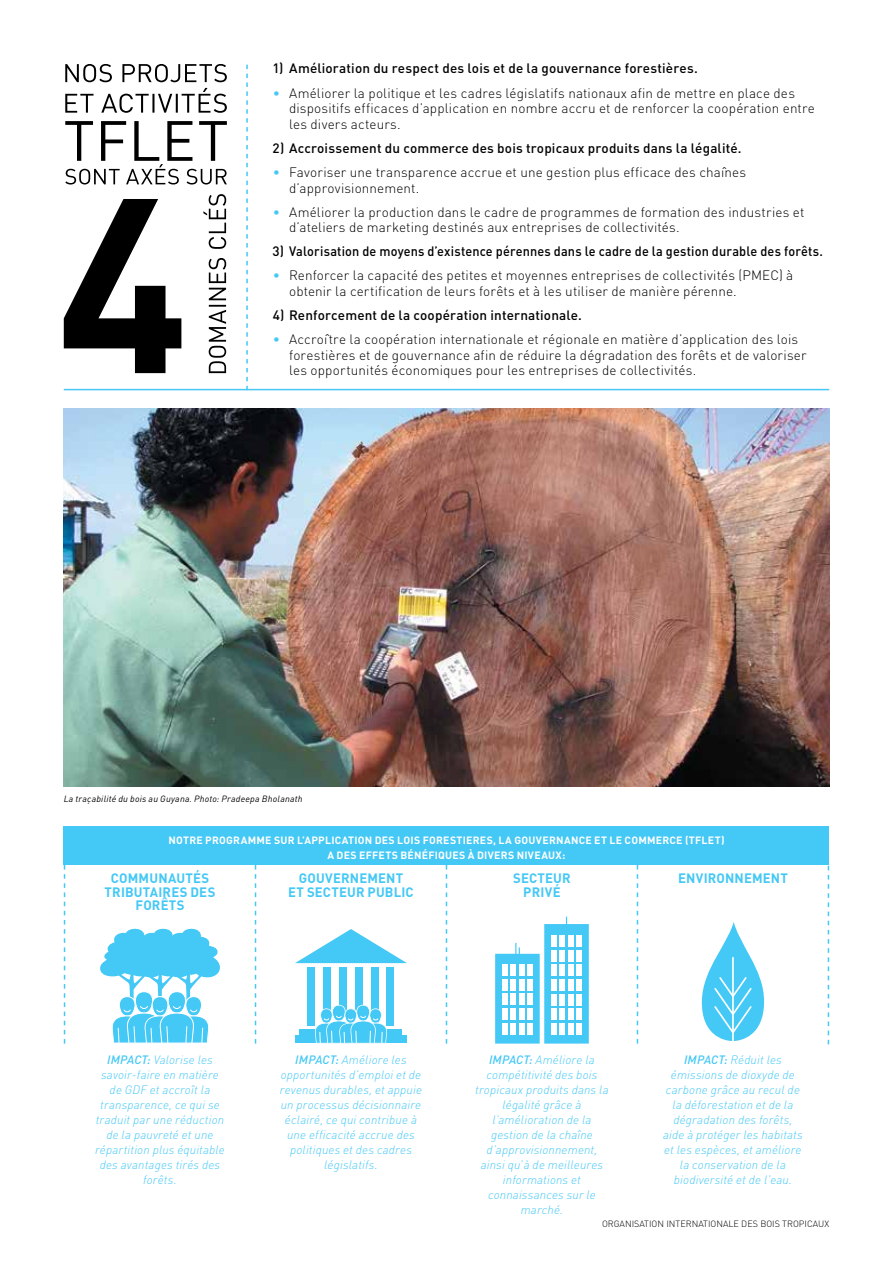
<style>
.page{position:relative;width:893px;height:1263px;background:#fff}
.page>*{position:absolute;margin:0;border:0;box-sizing:border-box;transform-origin:0 0}
.t1{font:300 13.5px/15.6px "DIN";letter-spacing:.01em;color:#000}
.t2{font:500 13.5px "DIN";letter-spacing:.01em;color:#000}
.t3{font:700 13.5px/13.5px "DIN";letter-spacing:.015em;color:#44c8f5;text-align:center}
.t4{font:italic 300 12px/15px "DIN";letter-spacing:.015em;color:#44c8f5;text-align:center}
.t5{font:700 10.5px/15px "DIN";letter-spacing:.025em;color:#fff;text-align:center}
.t6{font:italic 9px "DIN";letter-spacing:.025em;color:#000}
.t7{font:300 9px "DIN";color:#000}
.s1{color:#44c8f5}
.s2{font-weight:500}
</style>
<div class="page">
<hr style="left:64px;top:389px;width:765px;height:1px;background:#44c8f5">
<svg style="left:246px;top:65px;width:2px;height:324px"></svg>
<div style="left:64px;top:827px;width:765px;height:38px;background:#44c8f5"></div>
<svg style="left:255px;top:865px;width:1px;height:178px"></svg>
<svg style="left:64px;top:865px;width:1px;height:178px"></svg>
<svg style="left:446px;top:865px;width:1px;height:178px"></svg>
<svg style="left:637px;top:865px;width:1px;height:178px"></svg>
<svg style="left:828px;top:866px;width:1px;height:178px"></svg>
<svg style="left:100px;top:928px;width:120px;height:115px"></svg>
<svg style="left:495px;top:917px;width:94px;height:126px"></svg>
<div style="left:502px;top:964px;width:6px;height:12px;background:#fff"></div>
<div style="left:510px;top:964px;width:6px;height:12px;background:#fff"></div>
<div style="left:519px;top:964px;width:5px;height:12px;background:#fff"></div>
<div style="left:527px;top:964px;width:6px;height:12px;background:#fff"></div>
<div style="left:502px;top:979px;width:6px;height:11px;background:#fff"></div>
<div style="left:510px;top:979px;width:6px;height:11px;background:#fff"></div>
<div style="left:519px;top:979px;width:5px;height:11px;background:#fff"></div>
<div style="left:527px;top:979px;width:6px;height:11px;background:#fff"></div>
<div style="left:502px;top:993px;width:6px;height:12px;background:#fff"></div>
<div style="left:510px;top:993px;width:6px;height:12px;background:#fff"></div>
<div style="left:519px;top:993px;width:5px;height:12px;background:#fff"></div>
<div style="left:527px;top:993px;width:6px;height:12px;background:#fff"></div>
<div style="left:502px;top:1008px;width:6px;height:12px;background:#fff"></div>
<div style="left:510px;top:1008px;width:6px;height:12px;background:#fff"></div>
<div style="left:519px;top:1008px;width:5px;height:12px;background:#fff"></div>
<div style="left:527px;top:1008px;width:6px;height:12px;background:#fff"></div>
<div style="left:502px;top:1023px;width:6px;height:11px;background:#fff"></div>
<div style="left:510px;top:1023px;width:6px;height:11px;background:#fff"></div>
<div style="left:519px;top:1023px;width:5px;height:11px;background:#fff"></div>
<div style="left:527px;top:1023px;width:6px;height:11px;background:#fff"></div>
<div style="left:551px;top:1023px;width:6px;height:11px;background:#fff"></div>
<div style="left:559px;top:1023px;width:6px;height:11px;background:#fff"></div>
<div style="left:568px;top:1023px;width:5px;height:11px;background:#fff"></div>
<div style="left:576px;top:1023px;width:6px;height:11px;background:#fff"></div>
<div style="left:551px;top:935px;width:6px;height:12px;background:#fff"></div>
<div style="left:559px;top:935px;width:6px;height:12px;background:#fff"></div>
<div style="left:568px;top:935px;width:5px;height:12px;background:#fff"></div>
<div style="left:576px;top:935px;width:6px;height:12px;background:#fff"></div>
<div style="left:551px;top:950px;width:6px;height:11px;background:#fff"></div>
<div style="left:559px;top:950px;width:6px;height:11px;background:#fff"></div>
<div style="left:568px;top:950px;width:5px;height:11px;background:#fff"></div>
<div style="left:576px;top:950px;width:6px;height:11px;background:#fff"></div>
<div style="left:551px;top:964px;width:6px;height:12px;background:#fff"></div>
<div style="left:559px;top:964px;width:6px;height:12px;background:#fff"></div>
<div style="left:568px;top:964px;width:5px;height:12px;background:#fff"></div>
<div style="left:576px;top:964px;width:6px;height:12px;background:#fff"></div>
<div style="left:551px;top:979px;width:6px;height:12px;background:#fff"></div>
<div style="left:559px;top:979px;width:6px;height:12px;background:#fff"></div>
<div style="left:568px;top:979px;width:5px;height:12px;background:#fff"></div>
<div style="left:576px;top:979px;width:6px;height:12px;background:#fff"></div>
<div style="left:551px;top:994px;width:6px;height:11px;background:#fff"></div>
<div style="left:559px;top:994px;width:6px;height:11px;background:#fff"></div>
<div style="left:568px;top:994px;width:5px;height:11px;background:#fff"></div>
<div style="left:576px;top:994px;width:6px;height:11px;background:#fff"></div>
<div style="left:551px;top:1008px;width:6px;height:12px;background:#fff"></div>
<div style="left:559px;top:1008px;width:6px;height:12px;background:#fff"></div>
<div style="left:568px;top:1008px;width:5px;height:12px;background:#fff"></div>
<div style="left:576px;top:1008px;width:6px;height:12px;background:#fff"></div>
<img style="left:64px;top:408px;width:765px;height:379px">
<svg style="left:701px;top:922px;width:64px;height:119px"></svg>
<svg style="left:64px;top:199px;width:117px;height:174px"></svg>
<svg style="left:295px;top:929px;width:112px;height:34px"></svg>
<div style="left:307px;top:967px;width:8px;height:59px;background:#44c8f5"></div>
<div style="left:323px;top:967px;width:8px;height:59px;background:#44c8f5"></div>
<div style="left:371px;top:967px;width:7px;height:59px;background:#44c8f5"></div>
<div style="left:355px;top:967px;width:7px;height:59px;background:#44c8f5"></div>
<div style="left:339px;top:967px;width:8px;height:59px;background:#44c8f5"></div>
<div style="left:387px;top:967px;width:7px;height:59px;background:#44c8f5"></div>
<div style="left:300px;top:1029px;width:102px;height:9px;background:#44c8f5"></div>
<div style="left:295px;top:1035px;width:112px;height:7px;background:#44c8f5"></div>
<svg style="left:315px;top:1005px;width:72px;height:39px"></svg>
<svg style="left:203px;top:194px;width:23px;height:179px"></svg>
<svg style="left:65px;top:121px;width:162px;height:63px"></svg>
<svg style="left:65px;top:88px;width:162px;height:25px"></svg>
<svg style="left:65px;top:64px;width:162px;height:18px"></svg>
<p class="t2" style="left:273px;top:60px;width:427px">1) Amélioration du respect des lois et de la gouvernance forestières.</p>
<p class="t1" style="left:289px;top:85px;width:527px;text-indent:-16px"><span class="s1">•</span> Améliorer la politique et les cadres législatifs nationaux afin de mettre en place des dispositifs efficaces d’application en nombre accru et de renforcer la coopération entre les divers acteurs.</p>
<p class="t2" style="left:273px;top:139px;width:470px">2) Accroissement du commerce des bois tropicaux produits dans la légalité.</p>
<p class="t1" style="left:289px;top:164px;width:458px;text-indent:-16px"><span class="s1">•</span> Favoriser une transparence accrue et une gestion plus efficace des chaînes d’approvisionnement.</p>
<p class="t1" style="left:289px;top:204px;width:517px;text-indent:-16px"><span class="s1">•</span> Améliorer la production dans le cadre de programmes de formation des industries et d’ateliers de marketing destinés aux entreprises de collectivités.</p>
<p class="t2" style="left:273px;top:243px;width:552px">3) Valorisation de moyens d’existence pérennes dans le cadre de la gestion durable des forêts.</p>
<p class="t1" style="left:289px;top:268px;width:506px;text-indent:-16px"><span class="s1">•</span> Renforcer la capacité des petites et moyennes entreprises de collectivités (PMEC) à obtenir la certification de leurs forêts et à les utiliser de manière pérenne.</p>
<p class="t2" style="left:273px;top:307px;width:311px">4) Renforcement de la coopération internationale.</p>
<p class="t1" style="left:289px;top:331px;width:519px;text-indent:-16px"><span class="s1">•</span> Accroître la coopération internationale et régionale en matière d’application des lois forestières et de gouvernance afin de réduire la dégradation des forêts et de valoriser les opportunités économiques pour les entreprises de collectivités.</p>
<p class="t6" style="left:64px;top:793px;width:240px">La traçabilité du bois au Guyana. Photo: Pradeepa Bholanath</p>
<p class="t5" style="left:168px;top:832px;width:558px">NOTRE PROGRAMME SUR L’APPLICATION DES LOIS FORESTIERES, LA GOUVERNANCE ET LE COMMERCE (TFLET)<br>A DES EFFETS BÉNÉFIQUES À DIVERS NIVEAUX:</p>
<p class="t3" style="left:105px;top:871px;width:112px">COMMUNAUTÉS<br>TRIBUTAIRES DES<br>FORÊTS</p>
<p class="t3" style="left:288px;top:871px;width:127px">GOUVERNEMENT<br>ET SECTEUR PUBLIC</p>
<p class="t3" style="left:513px;top:871px;width:59px">SECTEUR<br>PRIVÉ</p>
<p class="t3" style="left:678px;top:871px;width:111px">ENVIRONNEMENT</p>
<p class="t4" style="left:95px;top:1052px;width:131px"><span class="s2">IMPACT:</span> Valorise les savoir-faire en matière de GDF et accroît la transparence, ce qui se traduit par une réduction de la pauvreté et une répartition plus équitable des avantages tirés des forêts.</p>
<p class="t4" style="left:280px;top:1052px;width:144px"><span class="s2">IMPACT:</span> Améliore les opportunités d’emploi et de revenus durables, et appuie un processus décisionnaire éclairé, ce qui contribue à une efficacité accrue des politiques et des cadres législatifs.</p>
<p class="t4" style="left:475px;top:1052px;width:135px"><span class="s2">IMPACT:</span> Améliore la compétitivité des bois tropicaux produits dans la légalité grâce à l’amélioration de la gestion de la chaîne d’approvisionnement, ainsi qu’à de meilleures informations et connaissances sur le marché.</p>
<p class="t4" style="left:663px;top:1052px;width:141px"><span class="s2">IMPACT:</span> Réduit les émissions de dioxyde de carbone grâce au recul de la déforestation et de la dégradation des forêts, aide à protéger les habitats et les espèces, et améliore la conservation de la biodiversité et de l’eau.</p>
<p class="t7" style="left:602px;top:1218px;width:229px">ORGANISATION INTERNATIONALE DES BOIS TROPICAUX</p>
</div>
